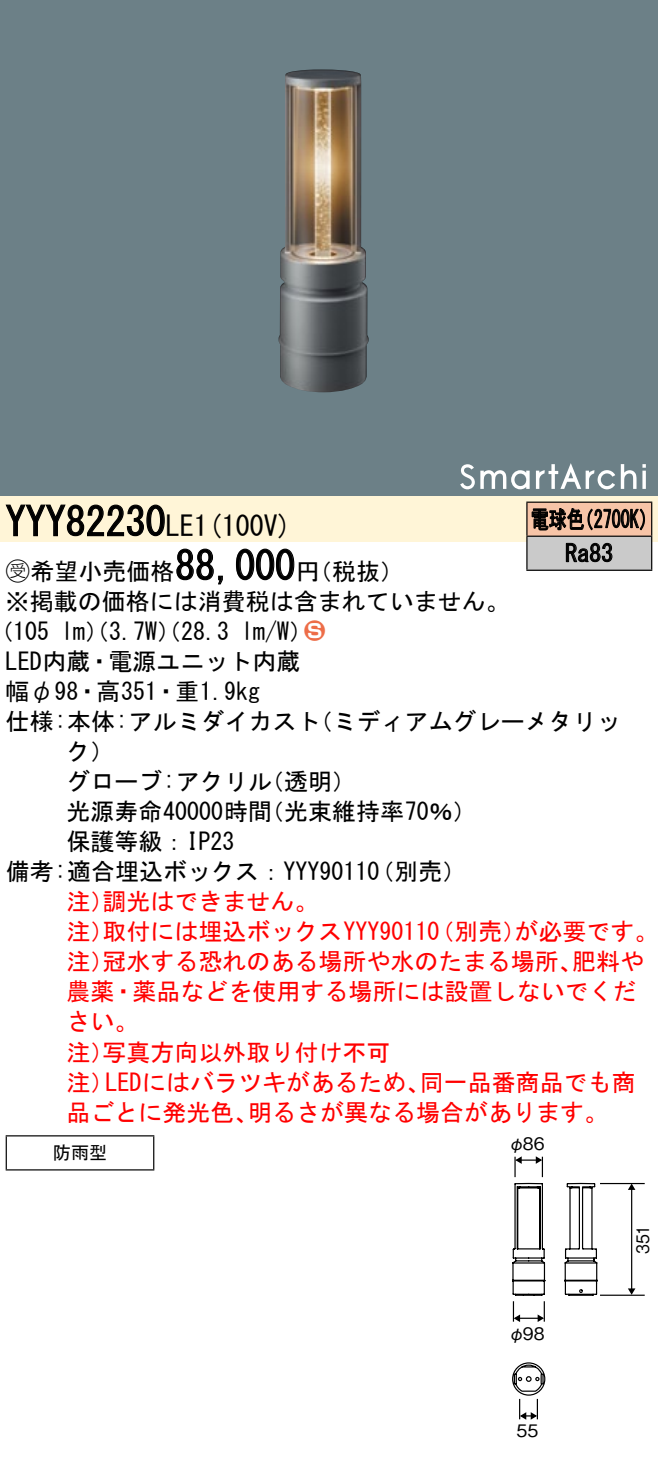
<style>
.page{position:relative;width:658px;height:1461px;background:#fff}
.page>*{position:absolute;margin:0;border:0;box-sizing:border-box;transform-origin:0 0}
.t1{font:40px "MS Gothic";color:#000}
.t2{font:28px "MS Gothic";color:#000}
.t3{font:24px/30px "MS Gothic";color:#000}
.t4{font:24px "MS Gothic";color:#f00}
.t5{font:24px/34px "MS Gothic";color:#000;scale:.75 1}
.t6{font:24px "Ford Classification 1";color:#ed6d48}
.t7{font:18px "MS Gothic";color:#000}
.t8{font:17.2px "Gothic BBB Pro Medium 90 pv RKSJ H";color:#000}
.t9{font:17.2px "Gothic BBB Pro Medium 90 pv RKSJ H";color:#000;scale:.9 1}
.s1{font-family:"Ford Classification 1"}
.s2{color:#fff}
</style>
<div class="page">
<div style="left:0;top:0;width:658px;height:462px;background:#6c8087"></div>
<img style="left:278px;top:69px;width:90px;height:323px">
<div style="left:0;top:462px;width:658px;height:34px;background:#6c8087"></div>
<svg style="left:642px;top:470px;width:4px;height:19px"></svg>
<svg style="left:642px;top:464px;width:4px;height:3px"></svg>
<svg style="left:460px;top:464px;width:69px;height:25px"></svg>
<svg style="left:536px;top:463px;width:100px;height:26px"></svg>
<div style="left:0;top:496px;width:658px;height:45px;background:#fff5d7"></div>
<svg style="left:5px;top:504px;width:160px;height:32px"></svg>
<svg style="left:176px;top:548px;width:47px;height:37px"></svg>
<svg style="left:236px;top:548px;width:59px;height:32px"></svg>
<hr style="left:6px;top:1135px;width:148px;height:1px;background:#000">
<hr style="left:6px;top:1136px;width:1px;height:33px;background:#000">
<hr style="left:153px;top:1136px;width:1px;height:33px;background:#000">
<hr style="left:6px;top:1169px;width:148px;height:1px;background:#000">
<div style="left:527px;top:502px;width:124px;height:34px;background:#f7c4a7"></div>
<div style="left:527px;top:536px;width:124px;height:34px;background:#cacaca"></div>
<hr style="left:526px;top:501px;width:126px;height:2px;background:#000">
<hr style="left:526px;top:502px;width:1px;height:33px;background:#000">
<hr style="left:651px;top:502px;width:1px;height:33px;background:#000">
<hr style="left:526px;top:535px;width:126px;height:2px;background:#000">
<hr style="left:526px;top:537px;width:1px;height:32px;background:#000">
<hr style="left:651px;top:537px;width:1px;height:32px;background:#000">
<hr style="left:526px;top:569px;width:126px;height:2px;background:#000">
<svg style="left:531px;top:508px;width:114px;height:23px"></svg>
<svg style="left:565px;top:542px;width:47px;height:20px"></svg>
<hr style="left:541px;top:1156px;width:2px;height:20px;background:#000">
<svg style="left:514px;top:1156px;width:28px;height:20px"></svg>
<hr style="left:631px;top:1185px;width:1px;height:104px;background:#000">
<hr style="left:600px;top:1182px;width:44px;height:2px;background:#000">
<hr style="left:600px;top:1294px;width:44px;height:1px;background:#000">
<svg style="left:628px;top:1288px;width:7px;height:6px"></svg>
<svg style="left:628px;top:1184px;width:7px;height:5px"></svg>
<svg style="left:512px;top:1182px;width:86px;height:237px"></svg>
<h1 class="t1" style="left:6px;top:501px;width:162px">YYY82230</h1>
<p class="t2" style="left:166px;top:512px;width:127px">LE (1 100 (V</p>
<h1 class="t1" style="left:175px;top:545px;width:121px">88,000</h1>
<p class="t3" style="left:6px;top:556px;width:505px"><span class="s1">B</span>希望小売価格<br>※掲載の価格には消費税は含まれていません。</p>
<p class="t6" style="left:304px;top:619px;width:22px">2<span class="s2">3</span></p>
<p class="t3" style="left:296px;top:556px;width:109px">（円税抜(</p>
<p class="t3" style="left:241px;top:616px;width:73px">l m (W/</p>
<p class="t3" style="left:6px;top:616px;width:296px;text-indent:-16px">（105<br>LED内蔵・電源ユニット内蔵幅φ98・高351・重1.9kg</p>
<p class="t3" style="left:61px;top:616px;width:170px">lm）（3.7 ）（W 28.3</p>
<p class="t5" style="left:565px;top:502px;width:65px;text-indent:-34px">電球色<br>Ra83</p>
<p class="t5" style="left:575px;top:502px;width:109px">（2700 (K</p>
<p class="t3" style="left:309px;top:706px;width:314px">（ミディアムグレーメタリッ</p>
<p class="t3" style="left:6px;top:706px;width:316px">仕様:本体:アルミダイカスト</p>
<p class="t3" style="left:66px;top:736px;width:49px">ク(</p>
<p class="t3" style="left:260px;top:766px;width:97px">（透明(</p>
<p class="t3" style="left:260px;top:766px;width:218px;text-indent:-193px">グローブ:アクリル<br>（光束維持率70％(</p>
<p class="t3" style="left:66px;top:796px;width:207px">光源寿命40000時間保護等級：IP23</p>
<p class="t3" style="left:6px;top:856px;width:375px">備考:適合埋込ボックス：YYY90110</p>
<p class="t4" style="left:102px;top:889px;width:217px">調光はできません。</p>
<p class="t4" style="left:66px;top:889px;width:49px">注）</p>
<p class="t3" style="left:370px;top:856px;width:97px">（別売(</p>
<p class="t4" style="left:102px;top:919px;width:338px">取付には埋込ボックスYYY90110</p>
<p class="t4" style="left:66px;top:919px;width:49px">注）</p>
<p class="t4" style="left:514px;top:919px;width:145px">が必要です。</p>
<p class="t4" style="left:430px;top:919px;width:98px">（別売）</p>
<p class="t4" style="left:102px;top:949px;width:481px">冠水する恐れのある場所や水のたまる場所、</p>
<p class="t4" style="left:66px;top:949px;width:49px">注）</p>
<p class="t4" style="left:66px;top:979px;width:571px">農薬・薬品などを使用する場所には設置しないでくだ</p>
<p class="t4" style="left:66px;top:1009px;width:73px">さい。</p>
<p class="t4" style="left:102px;top:1039px;width:289px">写真方向以外取り付け不可</p>
<p class="t4" style="left:572px;top:949px;width:73px">肥料や</p>
<p class="t4" style="left:66px;top:1039px;width:49px">注）</p>
<p class="t4" style="left:66px;top:1069px;width:49px">注）</p>
<p class="t4" style="left:105px;top:1069px;width:326px">LEDにはバラツキがあるため、</p>
<p class="t4" style="left:420px;top:1069px;width:217px">同一品番商品でも商</p>
<p class="t4" style="left:66px;top:1099px;width:193px">品ごとに発光色、</p>
<p class="t7" style="left:53px;top:1143px;width:55px">防雨型</p>
<p class="t4" style="left:248px;top:1099px;width:362px">明るさが異なる場合があります。</p>
<p class="t8" style="left:508px;top:1129px;width:38px">φ86</p>
<p class="t8" style="left:508px;top:1319px;width:38px">φ98</p>
<p class="t8" style="left:516px;top:1416px;width:23px">55</p>
<p class="t9" style="left:629px;top:1253px;width:34px;rotate:-90deg">351</p>
</div>
